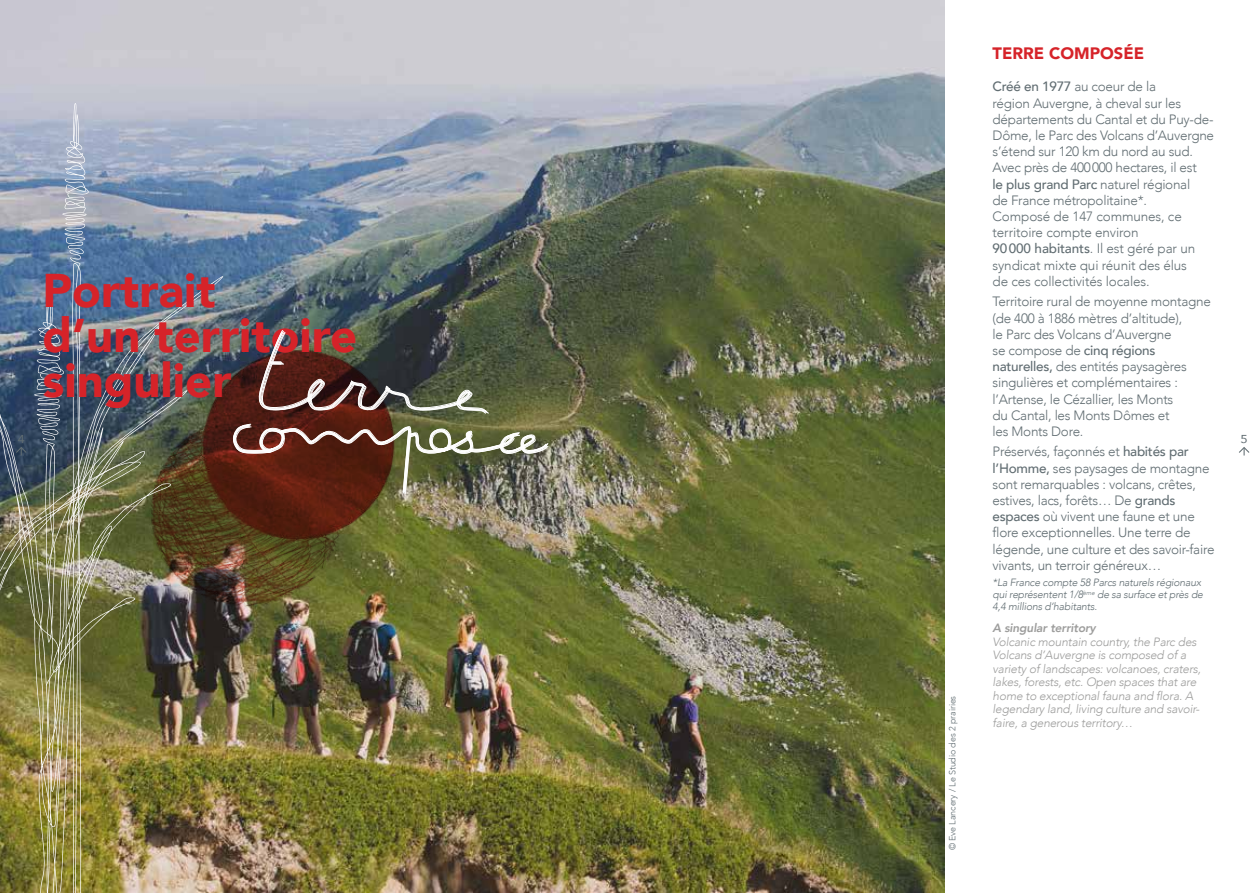
<style>
.page{position:relative;width:1259px;height:893px;background:#fff}
.page>*{position:absolute;margin:0;border:0;box-sizing:border-box;transform-origin:0 0}
.t1{font:900 47.25px/45px "Avenir";color:#d62329}
.t2{font:900 16.5px "Avenir";color:#d62329}
.t3{font:300 13.5px/16.2px "Avenir";letter-spacing:-.02em;color:#616d72}
.t4{font:italic 300 12px/13.5px "Avenir";letter-spacing:-.015em;color:#9d9d9c}
.t5{font:italic 800 12px "Avenir";letter-spacing:-.015em;color:#9d9d9c}
.t6{font:11.55px "Avenir";color:#616d72;scale:1.11 1}
.t7{font:italic 300 10.5px/12px "Avenir";letter-spacing:-.02em;color:#616d72}
.t8{font:300 9px "Avenir";letter-spacing:-.01em;color:#616d72}
.s1{font-weight:500}
</style>
<div class="page">
<img style="left:0;top:0;width:944px;height:893px">
<img style="left:223px;top:335px;width:193px;height:283px">
<img style="left:187px;top:275px;width:36px;height:618px">
<img style="left:232px;top:329px;width:317px;height:165px">
<img style="left:0;top:103px;width:187px;height:790px">
<svg style="left:1239px;top:447px;width:11px;height:8px"></svg>
<p class="t2" style="left:992px;top:39px;width:153px">TERRE COMPOSÉE</p>
<p class="t3" style="left:992px;top:79px;width:223px"><span class="s1">Créé en 1977</span> au coeur de la<br>région Auvergne, à cheval sur les départements du Cantal et du Puy-de-<br>Dôme, le Parc des Volcans d’Auvergne s’étend sur 120 km du nord au sud.<br>Avec près de 400000 hectares, il est<br><span class="s1">le plus grand Parc</span> naturel régional<br>de France métropolitaine*.<br>Composé de 147 communes, ce territoire compte environ<br><span class="s1">90000 habitants</span>. Il est géré par un syndicat mixte qui réunit des élus<br>de ces collectivités locales.</p>
<p class="t3" style="left:992px;top:294px;width:220px">Territoire rural de moyenne montagne (de 400 à 1886 mètres d’altitude),<br>le Parc des Volcans d’Auvergne<br>se compose de <span class="s1">cinq régions naturelles,</span> des entités paysagères singulières et complémentaires : l’Artense, le Cézallier, les Monts<br>du Cantal, les Monts Dômes et<br>les Monts Dore.</p>
<p class="t3" style="left:992px;top:444px;width:223px">Préservés, façonnés et <span class="s1">habités par l’Homme,</span> ses paysages de montagne sont remarquables : volcans, crêtes, estives, lacs, forêts… De <span class="s1">grands espaces</span> où vivent une faune et une flore exceptionnelles. Une terre de légende, une culture et des savoir-faire vivants, un terroir généreux…</p>
<p class="t7" style="left:992px;top:576px;width:212px">*La France compte 58 Parcs naturels régionaux qui représentent 1/8<sup>ème</sup> de sa surface et près de<br>4,4 millions d’habitants.</p>
<p class="t5" style="left:992px;top:621px;width:105px">A singular territory</p>
<p class="t4" style="left:992px;top:635px;width:210px">Volcanic mountain country, the Parc des Volcans d’Auvergne is composed of a variety of landscapes: volcanoes, craters, lakes, forests, etc. Open spaces that are home to exceptional fauna and flora. A legendary land, living culture and savoir&shy;faire, a generous territory…</p>
<h1 class="t1" style="left:43px;top:267px;width:316px">Portrait<br>d’un territoire singulier</h1>
<p class="t6" style="left:18px;top:429px;width:8px">4</p>
<p class="t6" style="left:1240px;top:429px;width:8px">5</p>
<p class="t8" style="left:947px;top:850px;width:156px;rotate:-90deg">© Eve Lancery / Le Studio des 2 prairies</p>
</div>
